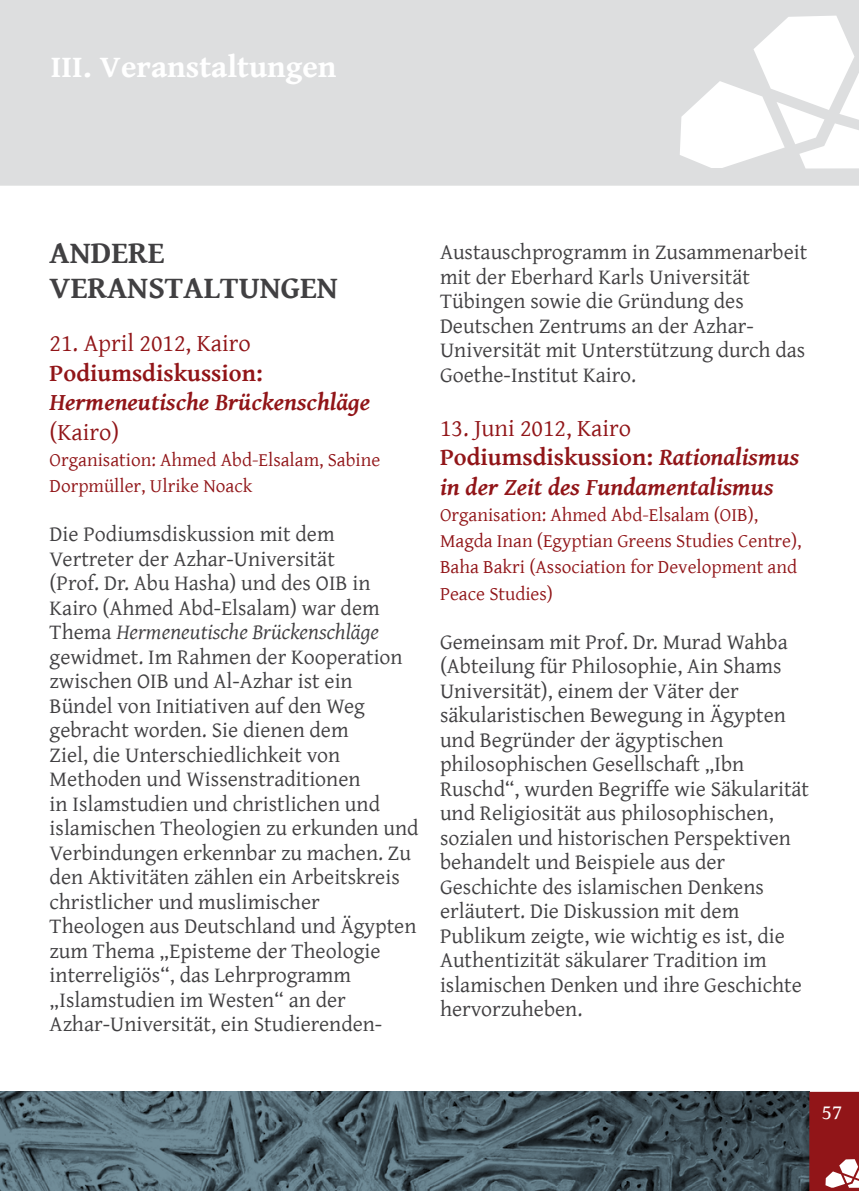
<style>
.page{position:relative;width:859px;height:1191px;background:#fff}
.page>*{position:absolute;margin:0;border:0;box-sizing:border-box;transform-origin:0 0}
.t1{font:700 31.5px/34.6px "Gentium Book Basic";color:#414042}
.t2{font:700 31.5px "Gentium Book Basic";color:#fff}
.t3{font:italic 700 24.5px/29.4px "Gentium Basic";color:#911518}
.t4{font:24.5px "Gentium Basic";color:#911518}
.t5{font:700 24.5px "Gentium Basic";color:#911518}
.t6{font:21.88px/24.5px "Gentium Plus";color:#414042}
.t7{font:21px "Gentium Book Basic";color:#fff}
.t8{font:19.25px/26.2px "Gentium Basic";color:#911518}
.s1{font-style:italic}
.s2{font-weight:400;font-style:normal}
.s3{font-style:normal}
</style>
<div class="page">
<svg style="left:1px;top:1091px;width:808px;height:100px;background:#4d606a"></svg>
<svg style="left:809px;top:1091px;width:49px;height:100px;background:#9d3133"></svg>
<svg style="left:0;top:0;width:858px;height:186px;background:#dfe0e1"></svg>
<hr style="left:0;top:1091px;width:1px;height:100px;background:#718d99">
<h1 class="t2" style="left:51px;top:43px;width:287px">III. VERANSTALTUNGEN</h1>
<h1 class="t1" style="left:50px;top:234px;width:290px">ANDERE<br>VERANSTALTUNGEN</h1>
<p class="t4" style="left:50px;top:325px;width:202px">21. April 2012, Kairo</p>
<p class="t5" style="left:50px;top:354px;width:214px">Podiumsdiskussion:</p>
<p class="t3" style="left:50px;top:387px;width:322px">Hermeneutische Brückenschläge</p>
<p class="t4" style="left:50px;top:414px;width:71px">(Kairo)</p>
<p class="t8" style="left:50px;top:446px;width:332px">Organisation: Ahmed Abd-Elsalam, Sabine<br>Dorpmüller, Ulrike Noack</p>
<p class="t6" style="left:50px;top:520px;width:370px">Die Podiumsdiskussion mit dem Vertreter der Azhar-Universität<br>(Prof. Dr. Abu Hasha) und des OIB in Kairo (Ahmed Abd-Elsalam) war dem Thema <span class="s1">Hermeneutische Brückenschläge </span>gewidmet. Im Rahmen der Kooperation zwischen OIB und Al-Azhar ist ein Bündel von Initiativen auf den Weg gebracht worden. Sie dienen dem<br>Ziel, die Unterschiedlichkeit von Methoden und Wissenstraditionen<br>in Islamstudien und christlichen und islamischen Theologien zu erkunden und Verbindungen erkennbar zu machen. Zu den Aktivitäten zählen ein Arbeitskreis christlicher und muslimischer Theologen aus Deutschland und Ägypten zum Thema „Episteme der Theologie interreligiös“, das Lehrprogramm „Islamstudien im Westen“ an der Azhar-Universität, ein Studierenden-</p>
<p class="t6" style="left:440px;top:238px;width:368px">Austauschprogramm in Zusammenarbeit mit der Eberhard Karls Universität Tübingen sowie die Gründung des Deutschen Zentrums an der Azhar-Universität mit Unterstützung durch das Goethe-Institut Kairo.</p>
<p class="t3" style="left:440px;top:412px;width:361px"><span class="s2">13. Juni 2012, Kairo<br></span><span class="s3">Podiumsdiskussion:</span> Rationalismus in der Zeit des Fundamentalismus</p>
<p class="t8" style="left:440px;top:501px;width:363px">Organisation: Ahmed Abd-Elsalam (OIB), Magda Inan (Egyptian Greens Studies Centre), Baha Bakri (Association for Development and Peace Studies)</p>
<p class="t6" style="left:440px;top:627px;width:370px">Gemeinsam mit Prof. Dr. Murad Wahba (Abteilung für Philosophie, Ain Shams Universität), einem der Väter der säkularistischen Bewegung in Ägypten und Begründer der ägyptischen philosophischen Gesellschaft „Ibn Ruschd“, wurden Begriffe wie Säkularität und Religiosität aus philosophischen, sozialen und historischen Perspektiven behandelt und Beispiele aus der Geschichte des islamischen Denkens erläutert. Die Diskussion mit dem Publikum zeigte, wie wichtig es ist, die Authentizität säkularer Tradition im islamischen Denken und ihre Geschichte hervorzuheben.</p>
<p class="t7" style="left:821px;top:1096px;width:22px">57</p>
</div>
